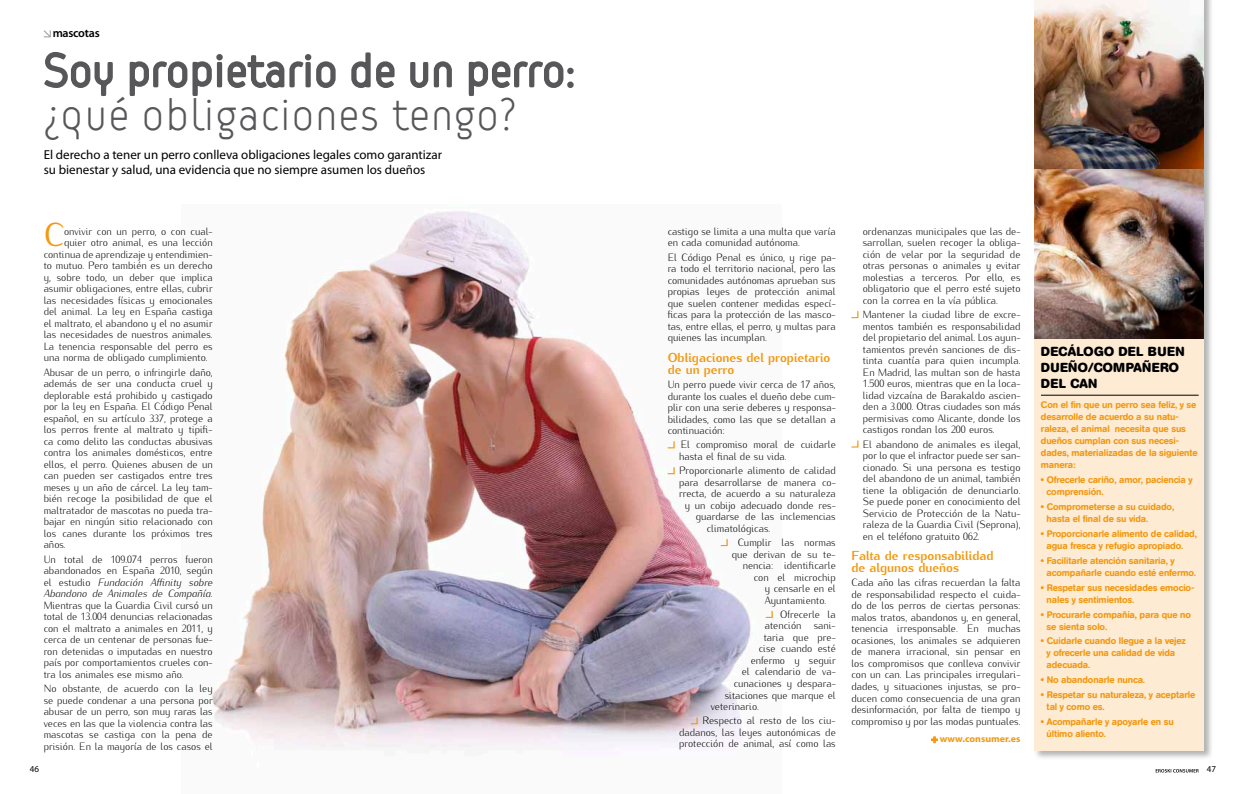
<style>
.page{position:relative;width:1248px;height:794px;background:#fff}
.page>*{position:absolute;margin:0;border:0;box-sizing:border-box;transform-origin:0 0}
.t1{font:44px "VSV Melon Light";letter-spacing:-.015em;color:#57575a}
.t2{font:33.1px "Kurier";color:#f39810;scale:.96 1}
.t3{font:13px/15px "Myriad Pro";color:#000}
.t4{font:800 13px/12px "Kurier";color:#f39810;scale:.96 1}
.t5{font:700 13px/16px "AG Book Rounded";letter-spacing:.02em;color:#000}
.t6{font:600 12px "Myriad Pro";letter-spacing:-.02em;color:#000}
.t7{font:300 10.6px/11.5px "Kurier";color:#000;text-align:justify;scale:.96 1}
.t8{font:700 9.6px "Myriad Pro";color:#f39810;scale:1.04 1}
.t9{font:500 9.5px/12px "AG Book Rounded";letter-spacing:-.01em;color:#f39810}
.t10{font:9px "Myriad Pro";color:#000}
.s1{font-style:italic}
</style>
<div class="page">
<img style="left:212px;top:211px;width:561px;height:536px">
<div style="left:1033px;top:0;width:180px;height:760px;background:#000;opacity:.3"></div>
<div style="left:1034px;top:0;width:169px;height:750px;background:#fdebd4"></div>
<img style="left:1034px;top:0;width:169px;height:169px">
<svg style="left:44px;top:30px;width:7px;height:7px"></svg>
<svg style="left:44px;top:52px;width:69px;height:44px"></svg>
<svg style="left:129px;top:54px;width:207px;height:42px"></svg>
<svg style="left:351px;top:52px;width:44px;height:36px"></svg>
<svg style="left:410px;top:61px;width:42px;height:27px"></svg>
<svg style="left:468px;top:61px;width:106px;height:35px"></svg>
<hr style="left:1040px;top:395px;width:158px;height:1px;background:#000">
<svg style="left:851px;top:311px;width:7px;height:7px"></svg>
<svg style="left:851px;top:440px;width:7px;height:7px"></svg>
<svg style="left:931px;top:736px;width:7px;height:8px"></svg>
<svg style="left:1155px;top:769px;width:43px;height:3px"></svg>
<svg style="left:667px;top:441px;width:7px;height:7px"></svg>
<svg style="left:667px;top:467px;width:7px;height:7px"></svg>
<svg style="left:720px;top:539px;width:7px;height:7px"></svg>
<svg style="left:765px;top:611px;width:7px;height:7px"></svg>
<svg style="left:690px;top:717px;width:7px;height:7px"></svg>
<img style="left:1034px;top:169px;width:169px;height:169px">
<p class="t6" style="left:53px;top:27px;width:48px">mascotas</p>
<h1 class="t1" style="left:44px;top:88px;width:474px">¿qué obligaciones tengo?</h1>
<p class="t3" style="left:44px;top:148px;width:400px">El derecho a tener un perro conlleva obligaciones legales como garantizar su bienestar y salud, una evidencia que no siempre asumen los dueños</p>
<h2 class="t2" style="left:44px;top:209px;width:23px">C</h2>
<p class="t7" style="left:64px;top:224px;width:156px">onvivir con un perro, o con cual-</p>
<p class="t7" style="left:64px;top:236px;width:156px">quier otro animal, es una lección</p>
<p class="t7" style="left:44px;top:247px;width:177px">continua de aprendizaje y entendimien-</p>
<p class="t7" style="left:44px;top:259px;width:178px">to mutuo. Pero también es un derecho</p>
<p class="t7" style="left:44px;top:270px;width:177px">y, sobre todo, un deber que implica</p>
<p class="t7" style="left:44px;top:282px;width:177px">asumir obligaciones, entre ellas, cubrir</p>
<p class="t7" style="left:44px;top:293px;width:177px">las necesidades físicas y emocionales</p>
<p class="t7" style="left:44px;top:305px;width:178px">del animal. La ley en España castiga</p>
<p class="t7" style="left:44px;top:316px;width:177px">el maltrato, el abandono y el no asumir</p>
<p class="t7" style="left:44px;top:328px;width:177px">las necesidades de nuestros animales.</p>
<p class="t7" style="left:44px;top:339px;width:178px">La tenencia responsable del perro es</p>
<p class="t7" style="left:44px;top:351px;width:172px">una norma de obligado cumplimiento.</p>
<p class="t7" style="left:44px;top:365px;width:178px">Abusar de un perro, o infringirle daño, además de ser una conducta cruel y deplorable está prohibido y castigado por la ley en España. El Código Penal español, en su artículo 337, protege a los perros frente al maltrato y tipifi&shy;ca como delito las conductas abusivas contra los animales domésticos, entre ellos, el perro. Quienes abusen de un can pueden ser castigados entre tres meses y un año de cárcel. La ley tam&shy;bién recoge la posibilidad de que el maltratador de mascotas no pueda tra&shy;bajar en ningún sitio relacionado con los canes durante los próximos tres años.</p>
<p class="t7" style="left:44px;top:552px;width:178px">Un total de 109.074 perros fueron abandonados en España 2010, según el estudio <span class="s1">Fundación Affinity sobre Abandono de Animales de Compañía.</span></p>
<p class="t7" style="left:44px;top:598px;width:177px">Mientras que la Guardia Civil cursó un total de 13.004 denuncias relacionadas con el maltrato a animales en 2011, y cerca de un centenar de personas fue&shy;ron detenidas o imputadas en nuestro país por comportamientos crueles con&shy;tra los animales ese mismo año.</p>
<p class="t7" style="left:44px;top:681px;width:178px">No obstante, de acuerdo con la ley se puede condenar a una persona por abusar de un perro, son muy raras las veces en las que la violencia contra las mascotas se castiga con la pena de prisión. En la mayoría de los casos el</p>
<p class="t10" style="left:30px;top:763px;width:11px">46</p>
<p class="t7" style="left:667px;top:224px;width:176px">castigo se limita a una multa que varía en cada comunidad autónoma.</p>
<p class="t7" style="left:667px;top:250px;width:177px">El Código Penal es único, y rige pa&shy;ra todo el territorio nacional, pero las comunidades autónomas aprueban sus propias leyes de protección animal que suelen contener medidas especí&shy;ficas para la protección de las masco&shy;tas, entre ellas, el perro, y multas para quienes las incumplan.</p>
<p class="t4" style="left:667px;top:350px;width:171px">Obligaciones del propietario de un perro</p>
<p class="t7" style="left:667px;top:378px;width:177px">Un perro puede vivir cerca de 17 años, durante los cuales el dueño debe cum&shy;plir con una serie deberes y responsa&shy;bilidades, como las que se detallan a continuación:</p>
<p class="t7" style="left:679px;top:438px;width:165px">El compromiso moral de cuidarle hasta el final de su vida.</p>
<p class="t7" style="left:679px;top:464px;width:165px">Proporcionarle alimento de calidad</p>
<p class="t7" style="left:679px;top:475px;width:165px">para desarrollarse de manera co-</p>
<p class="t7" style="left:679px;top:487px;width:165px">rrecta, de acuerdo a su naturaleza</p>
<p class="t7" style="left:684px;top:498px;width:159px">y un cobijo adecuado donde res-</p>
<p class="t7" style="left:695px;top:510px;width:147px">guardarse de las inclemencias</p>
<p class="t7" style="left:706px;top:521px;width:68px">climatológicas.</p>
<p class="t7" style="left:737px;top:536px;width:104px">Cumplir las normas</p>
<p class="t7" style="left:731px;top:547px;width:110px">que derivan de su te-</p>
<p class="t7" style="left:742px;top:559px;width:98px">nencia: identificarle</p>
<p class="t7" style="left:753px;top:570px;width:87px">con el microchip</p>
<p class="t7" style="left:764px;top:582px;width:75px">y censarle en el</p>
<p class="t7" style="left:764px;top:593px;width:66px">Ayuntamiento.</p>
<p class="t7" style="left:780px;top:607px;width:59px">Ofrecerle la</p>
<p class="t7" style="left:764px;top:619px;width:75px">atención sani-</p>
<p class="t7" style="left:763px;top:630px;width:77px">taria que pre-</p>
<p class="t7" style="left:758px;top:642px;width:82px">cise cuando esté</p>
<p class="t7" style="left:750px;top:653px;width:90px">enfermo y seguir</p>
<p class="t7" style="left:741px;top:665px;width:99px">el calendario de va-</p>
<p class="t7" style="left:733px;top:676px;width:108px">cunaciones y despara-</p>
<p class="t7" style="left:724px;top:688px;width:117px">sitaciones que marque el</p>
<p class="t7" style="left:710px;top:699px;width:52px">veterinario.</p>
<p class="t7" style="left:679px;top:714px;width:165px;text-indent:23px">Respecto al resto de los ciu&shy;dadanos, las leyes autonómicas de protección de animal, así como las</p>
<p class="t7" style="left:862px;top:224px;width:166px">ordenanzas municipales que las de&shy;sarrollan, suelen recoger la obliga&shy;ción de velar por la seguridad de otras personas o animales y evitar molestias a terceros. Por ello, es obligatorio que el perro esté sujeto con la correa en la vía pública.</p>
<p class="t7" style="left:862px;top:308px;width:166px">Mantener la ciudad libre de excre&shy;mentos también es responsabilidad del propietario del animal. Los ayun&shy;tamientos prevén sanciones de dis&shy;tinta cuantía para quien incumpla.<br>En Madrid, las multan son de hasta 1.500 euros, mientras que en la loca&shy;lidad vizcaína de Barakaldo ascien&shy;den a 3.000. Otras ciudades son más permisivas como Alicante, donde los castigos rondan los 200 euros.</p>
<p class="t7" style="left:862px;top:437px;width:166px">El abandono de animales es ilegal, por lo que el infractor puede ser san&shy;cionado. Si una persona es testigo del abandono de un animal, también tiene la obligación de denunciarlo.<br>Se puede poner en conocimiento del Servicio de Protección de la Natu&shy;raleza de la Guardia Civil (Seprona), en el teléfono gratuito 062.</p>
<p class="t4" style="left:851px;top:549px;width:150px">Falta de responsabilidad de algunos dueños</p>
<p class="t7" style="left:851px;top:576px;width:178px">Cada año las cifras recuerdan la falta de responsabilidad respecto el cuida&shy;do de los perros de ciertas personas: malos tratos, abandonos y, en general, tenencia irresponsable. En muchas ocasiones, los animales se adquieren de manera irracional, sin pensar en los compromisos que conlleva convivir con un can. Las principales irregulari&shy;dades, y situaciones injustas, se pro&shy;ducen como consecuencia de una gran desinformación, por falta de tiempo y compromiso y por las modas puntuales.</p>
<p class="t8" style="left:939px;top:733px;width:79px">www.consumer.es</p>
<p class="t5" style="left:1040px;top:344px;width:145px">DECÁLOGO DEL BUEN<br>DUEÑO/COMPAÑERO<br>DEL CAN</p>
<p class="t9" style="left:1040px;top:399px;width:158px">Con el fin que un perro sea feliz, y se desarrolle de acuerdo a su natu&shy;raleza, el animal necesita que sus dueños cumplan con sus necesi&shy;dades, materializadas de la siguiente manera:</p>
<p class="t9" style="left:1046px;top:474px;width:147px;text-indent:-6px">• Ofrecerle cariño, amor, paciencia y comprensión.</p>
<p class="t9" style="left:1046px;top:501px;width:129px;text-indent:-6px">• Comprometerse a su cuidado, hasta el final de su vida.</p>
<p class="t9" style="left:1046px;top:528px;width:152px;text-indent:-6px">• Proporcionarle alimento de calidad, agua fresca y refugio apropiado.</p>
<p class="t9" style="left:1046px;top:554px;width:151px;text-indent:-6px">• Facilitarle atención sanitaria, y acompañarle cuando esté enfermo.</p>
<p class="t9" style="left:1046px;top:581px;width:149px;text-indent:-6px">• Respetar sus necesidades emocio&shy;nales y sentimientos.</p>
<p class="t9" style="left:1046px;top:608px;width:146px;text-indent:-6px">• Procurarle compañía, para que no se sienta solo.</p>
<p class="t9" style="left:1046px;top:635px;width:141px;text-indent:-6px">• Cuidarle cuando llegue a la vejez y ofrecerle una calidad de vida adecuada.</p>
<p class="t9" style="left:1040px;top:674px;width:106px">• No abandonarle nunca.</p>
<p class="t9" style="left:1046px;top:689px;width:150px;text-indent:-6px">• Respetar su naturaleza, y aceptarle tal y como es.</p>
<p class="t9" style="left:1046px;top:716px;width:129px;text-indent:-6px">• Acompañarle y apoyarle en su último aliento.</p>
<p class="t10" style="left:1206px;top:763px;width:11px">47</p>
</div>
